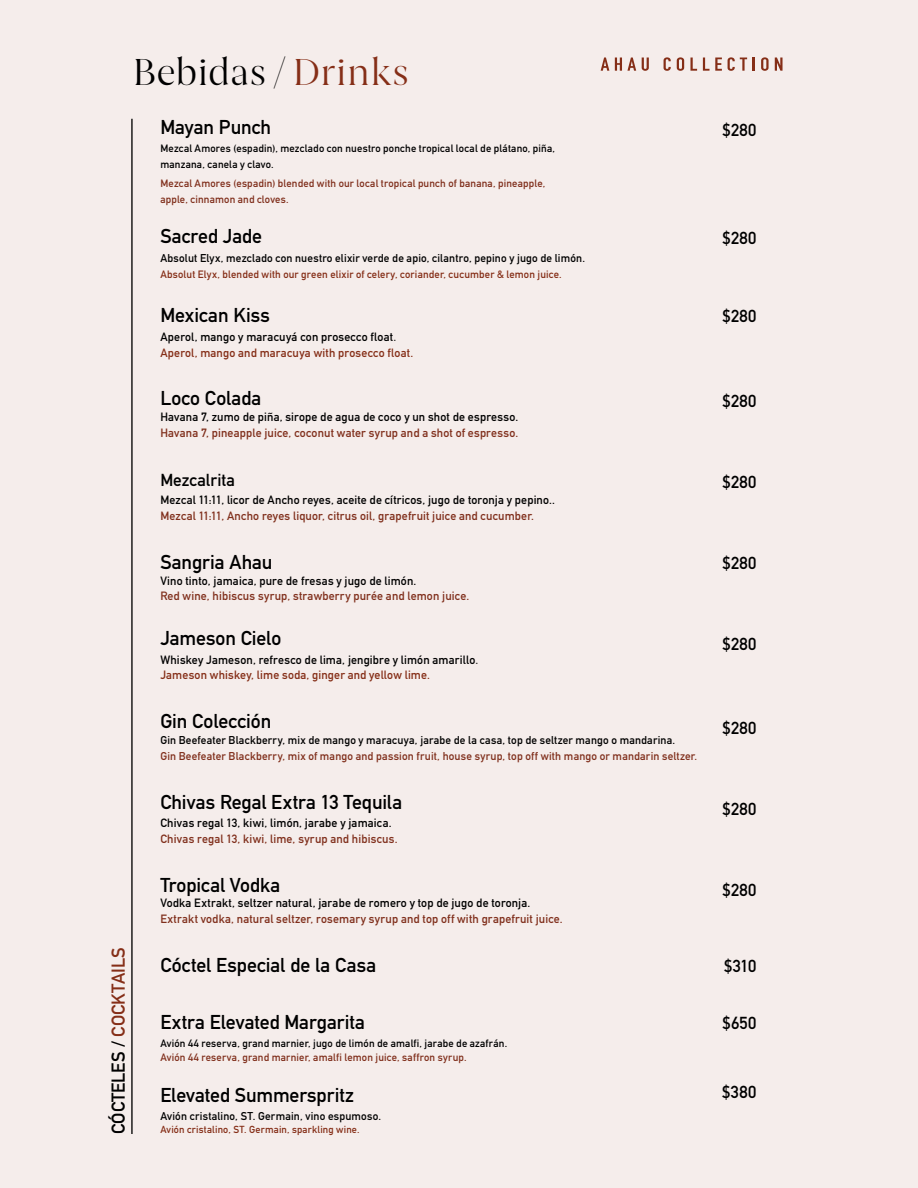
<style>
.page{position:relative;width:918px;height:1188px;background:#fff}
.page>*{position:absolute;margin:0;border:0;box-sizing:border-box;transform-origin:0 0}
.t1{font:300 36px "Joane";letter-spacing:-.01em;color:#000}
.t2{font:700 19.8px "DIN Alternate";letter-spacing:-.005em;color:#000}
.t3{font:700 18.45px "DIN Alternate";color:#000}
.t4{font:700 17.1px "DIN Alternate";letter-spacing:.015em;color:#000}
.t5{font:700 11.85px/15.8px "DIN Alternate";letter-spacing:.015em;color:#000}
.t6{font:700 11.85px "DIN Alternate";letter-spacing:.015em;color:#802f1c}
.t7{font:700 11.85px/15.8px "DIN Alternate";letter-spacing:.02em;color:#852e17}
.t8{font:700 11.25px "DIN Alternate";letter-spacing:.015em;color:#000}
.t9{font:700 11.25px "DIN Alternate";letter-spacing:.015em;color:#802f1c}
.t10{font:700 10.5px/15.8px "DIN Alternate";letter-spacing:.02em;color:#000}
.t11{font:700 10.5px/15.8px "DIN Alternate";letter-spacing:.02em;color:#802f1c}
.t12{font:700 10.5px "DIN Alternate";letter-spacing:.02em;color:#852e17}
.t13{font:700 10.05px "DIN Alternate";letter-spacing:.02em;color:#852e17}
.s1{color:#852e17}
.s2{color:#000}
.s3{color:#262623}
</style>
<div class="page">
<div style="left:1px;top:0;width:917px;height:1188px;background:#f5edeb"></div>
<svg style="left:601px;top:58px;width:8px;height:13px"></svg>
<svg style="left:615px;top:58px;width:21px;height:13px"></svg>
<svg style="left:642px;top:58px;width:7px;height:13px"></svg>
<svg style="left:664px;top:57px;width:7px;height:14px"></svg>
<svg style="left:677px;top:57px;width:7px;height:14px"></svg>
<svg style="left:690px;top:58px;width:7px;height:13px"></svg>
<svg style="left:703px;top:58px;width:19px;height:13px"></svg>
<svg style="left:728px;top:57px;width:19px;height:14px"></svg>
<svg style="left:753px;top:58px;width:2px;height:13px"></svg>
<svg style="left:761px;top:57px;width:8px;height:14px"></svg>
<svg style="left:775px;top:58px;width:8px;height:13px"></svg>
<hr style="left:131px;top:119px;width:2px;height:1015px;background:#000">
<h3 class="t3" style="left:110px;top:1134px;width:188px;rotate:-90deg">CÓCTELES / <span class="s1">COCKTAILS</span></h3>
<h1 class="t1" style="left:133px;top:56px;width:278px">Bebidas / <span class="s1">Drinks</span></h1>
<h2 class="t2" style="left:160px;top:118px;width:112px">Mayan Punch</h2>
<p class="t10" style="left:160px;top:142px;width:396px">Mezcal Amores (espadin), mezclado con nuestro ponche tropical local de plátano, piña, manzana, canela y clavo.</p>
<p class="t11" style="left:160px;top:176px;width:387px">Mezcal Amores (espadin) blended with our local tropical punch of banana, pineapple, apple, cinnamon and cloves.</p>
<h2 class="t2" style="left:160px;top:228px;width:103px">Sacred Jade</h2>
<p class="t8" style="left:160px;top:253px;width:426px">Absolut Elyx, mezclado con nuestro elixir verde de apio, cilantro, pepino y jugo de limón.</p>
<p class="t12" style="left:160px;top:269px;width:403px">Absolut Elyx, blended with our green elixir of celery, coriander, cucumber &amp; lemon juice.</p>
<h2 class="t2" style="left:160px;top:307px;width:111px">Mexican Kiss</h2>
<p class="t7" style="left:160px;top:330px;width:254px"><span class="s2">Aperol, mango y maracuyá con prosecco float</span><span class="s3">.<br></span>Aperol, mango and maracuya with prosecco float.</p>
<h2 class="t2" style="left:160px;top:390px;width:103px">Loco Colada</h2>
<p class="t5" style="left:160px;top:410px;width:359px">Havana 7, zumo de piña, sirope de agua de coco y un shot de espresso.</p>
<p class="t6" style="left:160px;top:428px;width:359px">Havana 7, pineapple juice, coconut water syrup and a shot of espresso.</p>
<h3 class="t4" style="left:160px;top:472px;width:76px">Mezcalrita</h3>
<p class="t5" style="left:160px;top:493px;width:396px">Mezcal 11:11, licor de Ancho reyes, aceite de cítricos, jugo de toronja y pepino..</p>
<p class="t6" style="left:160px;top:511px;width:375px">Mezcal 11:11, Ancho reyes liquor, citrus oil, grapefruit juice and cucumber.</p>
<h2 class="t2" style="left:160px;top:553px;width:114px">Sangria Ahau</h2>
<p class="t5" style="left:160px;top:573px;width:258px">Vino tinto, jamaica, pure de fresas y jugo de limón.</p>
<p class="t6" style="left:160px;top:591px;width:310px">Red wine, hibiscus syrup, strawberry purée and lemon juice.</p>
<h2 class="t2" style="left:160px;top:630px;width:122px">Jameson Cielo</h2>
<p class="t5" style="left:160px;top:652px;width:319px">Whiskey Jameson, refresco de lima, jengibre y limón amarillo<span class="s3">.<br></span><span class="s1">Jameson whiskey, lime soda, ginger and yellow lime.</span></p>
<h2 class="t2" style="left:160px;top:713px;width:112px">Gin Colección</h2>
<p class="t8" style="left:160px;top:735px;width:516px">Gin Beefeater Blackberry, mix de mango y maracuya, jarabe de la casa, top de seltzer mango o mandarina.</p>
<p class="t9" style="left:160px;top:751px;width:538px">Gin Beefeater Blackberry, mix of mango and passion fruit, house syrup, top off with mango or mandarin seltzer.</p>
<h2 class="t2" style="left:160px;top:793px;width:243px">Chivas Regal Extra 13 Tequila</h2>
<p class="t5" style="left:160px;top:816px;width:233px">Chivas regal 13, kiwi, limón, jarabe y jamaica.</p>
<p class="t6" style="left:160px;top:833px;width:239px">Chivas regal 13, kiwi, lime, syrup and hibiscus.</p>
<h2 class="t2" style="left:160px;top:876px;width:121px">Tropical Vodka</h2>
<p class="t5" style="left:160px;top:896px;width:372px">Vodka Extrakt, seltzer natural, jarabe de romero y top de jugo de toronja.</p>
<p class="t6" style="left:160px;top:914px;width:404px">Extrakt vodka, natural seltzer, rosemary syrup and top off with grapefruit juice.</p>
<h2 class="t2" style="left:160px;top:956px;width:217px">Cóctel Especial de la Casa</h2>
<h2 class="t2" style="left:160px;top:1013px;width:206px">Extra Elevated Margarita</h2>
<p class="t10" style="left:160px;top:1036px;width:348px">Avión 44 reserva, grand marnier, jugo de limón de amalfi, jarabe de azafrán.</p>
<p class="t11" style="left:160px;top:1050px;width:308px">Avión 44 reserva, grand marnier, amalfi lemon juice, saffron syrup.</p>
<h2 class="t2" style="left:160px;top:1086px;width:195px">Elevated Summerspritz</h2>
<p class="t8" style="left:160px;top:1112px;width:222px">Avión cristalino, ST. Germain, vino espumoso.</p>
<p class="t13" style="left:160px;top:1125px;width:201px">Avión cristalino, ST. Germain, sparkling wine.</p>
<h3 class="t4" style="left:723px;top:122px;width:35px">$280</h3>
<h3 class="t4" style="left:723px;top:230px;width:35px">$280</h3>
<h3 class="t4" style="left:723px;top:309px;width:35px">$280</h3>
<h3 class="t4" style="left:723px;top:393px;width:35px">$280</h3>
<h3 class="t4" style="left:723px;top:474px;width:35px">$280</h3>
<h3 class="t4" style="left:723px;top:555px;width:35px">$280</h3>
<h3 class="t4" style="left:723px;top:636px;width:35px">$280</h3>
<h3 class="t4" style="left:723px;top:721px;width:35px">$280</h3>
<h3 class="t4" style="left:723px;top:801px;width:35px">$280</h3>
<h3 class="t4" style="left:723px;top:882px;width:35px">$280</h3>
<h3 class="t4" style="left:724px;top:959px;width:34px">$310</h3>
<h3 class="t4" style="left:722px;top:1016px;width:35px">$650</h3>
<h3 class="t4" style="left:722px;top:1084px;width:36px">$380</h3>
</div>
